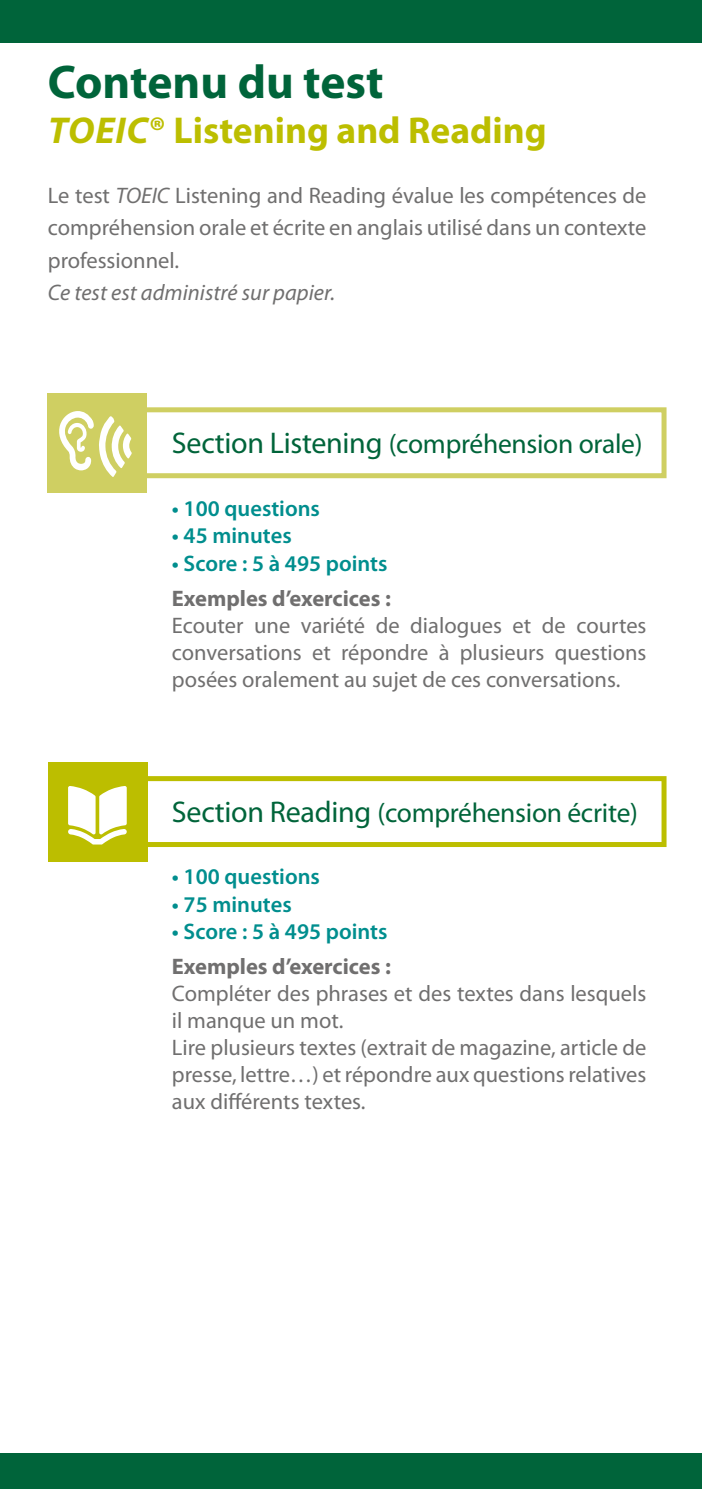
<style>
.page{position:relative;width:702px;height:1489px;background:#fff}
.page>*{position:absolute;margin:0;border:0;box-sizing:border-box;transform-origin:0 0}
.t1{font:700 47.5px "Myriad Pro";color:#00643a}
.t2{font:700 37.5px "Myriad Pro";color:#bcbe00}
.t3{font:27.5px "Myriad Pro";letter-spacing:-.01em;color:#00643a}
.t4{font:22.5px/27px "Myriad Pro";color:#706f6f;text-align:justify}
.t5{font:600 22.5px "Myriad Pro";color:#008e8e}
.t6{font:700 22.5px "Myriad Pro";color:#706f6f}
.t7{font:italic 22.5px "Myriad Pro";color:#706f6f}
.s1{font-style:italic}
.s2{font-size:30px}
</style>
<div class="page">
<div style="left:0;top:0;width:702px;height:43px;background:#00643a"></div>
<div style="left:0;top:1453px;width:702px;height:35px;background:#00643a"></div>
<div style="left:50px;top:407px;width:616px;height:71px;border:5px solid #cfcf62"></div>
<div style="left:50px;top:776px;width:616px;height:71px;border:5px solid #bcbe00"></div>
<div style="left:47px;top:393px;width:99px;height:99px;background:#cfcf62"></div>
<svg style="left:59px;top:411px;width:73px;height:66px"></svg>
<div style="left:48px;top:761px;width:99px;height:100px;background:#bcbe00"></div>
<svg style="left:68px;top:786px;width:59px;height:58px"></svg>
<h1 class="t1" style="left:48px;top:51px;width:337px">Contenu du test</h1>
<h2 class="t2" style="left:48px;top:106px;width:500px"><span class="s1">TOEIC</span>® Listening and Reading</h2>
<p class="t4" style="left:48px;top:179px;width:600px;line-height:32.5px">Le test <span class="s1">TOEIC</span> Listening and Reading évalue les compétences de compréhension orale et écrite en anglais utilisé dans un contexte professionnel.</p>
<p class="t7" style="left:48px;top:279px;width:289px">Ce test est administré sur papier.</p>
<p class="t3" style="left:172px;top:427px;width:472px"><span class="s2">Section Listening</span> (compréhension orale)</p>
<p class="t5" style="left:172px;top:493px;width:150px">• 100 questions</p>
<p class="t5" style="left:172px;top:521px;width:121px">• 45 minutes</p>
<p class="t5" style="left:172px;top:548px;width:217px">• Score : 5 à 495 points</p>
<p class="t6" style="left:172px;top:583px;width:220px">Exemples d’exercices :</p>
<p class="t4" style="left:172px;top:611px;width:476px">Ecouter une variété de dialogues et de courtes conversations et répondre à plusieurs questions posées oralement au sujet de ces conversations.</p>
<p class="t3" style="left:172px;top:795px;width:467px"><span class="s2">Section Reading</span> (compréhension écrite)</p>
<p class="t5" style="left:172px;top:862px;width:150px">• 100 questions</p>
<p class="t5" style="left:172px;top:889px;width:121px">• 75 minutes</p>
<p class="t5" style="left:172px;top:917px;width:217px">• Score : 5 à 495 points</p>
<p class="t6" style="left:172px;top:952px;width:220px">Exemples d’exercices :</p>
<p class="t4" style="left:172px;top:979px;width:476px;text-align:left">Compléter des phrases et des textes dans lesquels il manque un mot.<br>Lire plusieurs textes (extrait de magazine, article de presse, lettre…) et répondre aux questions relatives aux différents textes.</p>
</div>
